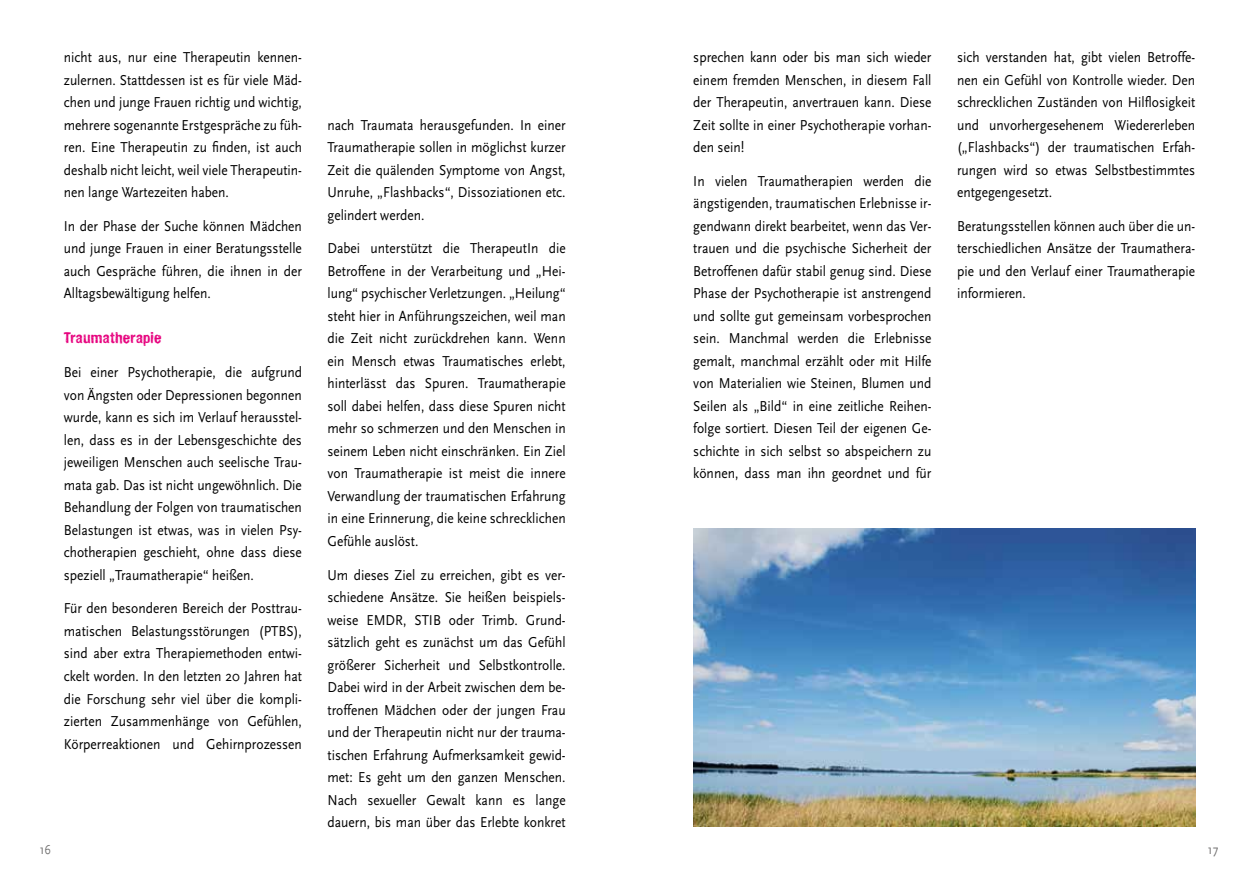
<style>
.page{position:relative;width:1259px;height:893px;background:#fff}
.page>*{position:absolute;margin:0;border:0;box-sizing:border-box;transform-origin:0 0}
.t1{font:15px/22.5px "Scala Sans";color:#000;text-align:justify;scale:.9 1}
.t2{font:700 15px "Hand Vetica";color:#e6007d}
.t3{font:13.5px "Scala Sans";color:#706f6f;scale:.9 1}
</style>
<div class="page">
<img style="left:693px;top:528px;width:502px;height:298px">
<p class="t1" style="left:64px;top:46px;width:266px">nicht aus, nur eine Therapeutin kennen&shy;zulernen. Stattdessen ist es für viele Mäd&shy;chen und junge Frauen richtig und wichtig, mehrere sogenannte Erstgespräche zu füh&shy;ren. Eine Therapeutin zu finden, ist auch deshalb nicht leicht, weil viele Therapeutin&shy;nen lange Wartezeiten haben.</p>
<p class="t1" style="left:64px;top:215px;width:266px">In der Phase der Suche können Mädchen und junge Frauen in einer Beratungsstelle auch Gespräche führen, die ihnen in der Alltagsbewältigung helfen.</p>
<p class="t2" style="left:64px;top:329px;width:99px">Traumatherapie</p>
<p class="t1" style="left:64px;top:361px;width:266px">Bei einer Psychotherapie, die aufgrund von Ängsten oder Depressionen begonnen wurde, kann es sich im Verlauf herausstel&shy;len, dass es in der Lebensgeschichte des jeweiligen Menschen auch seelische Trau&shy;mata gab. Das ist nicht ungewöhnlich. Die Behandlung der Folgen von traumatischen Belastungen ist etwas, was in vielen Psy&shy;chotherapien geschieht, ohne dass diese speziell „Traumatherapie“ heißen.</p>
<p class="t1" style="left:64px;top:598px;width:266px">Für den besonderen Bereich der Posttrau&shy;matischen Belastungsstörungen (PTBS), sind aber extra Therapiemethoden entwi&shy;ckelt worden. In den letzten 20 Jahren hat die Forschung sehr viel über die kompli&shy;zierten Zusammenhänge von Gefühlen, Körperreaktionen und Gehirnprozessen</p>
<p class="t1" style="left:327px;top:114px;width:266px">nach Traumata herausgefunden. In einer Traumatherapie sollen in möglichst kurzer Zeit die quälenden Symptome von Angst, Unruhe, „Flashbacks“, Dissoziationen etc. gelindert werden.</p>
<p class="t1" style="left:327px;top:238px;width:266px">Dabei unterstützt die TherapeutIn die Betroffene in der Verarbeitung und „Hei&shy;lung“ psychischer Verletzungen. „Heilung“ steht hier in Anführungszeichen, weil man die Zeit nicht zurückdrehen kann. Wenn ein Mensch etwas Traumatisches erlebt, hinterlässt das Spuren. Traumatherapie soll dabei helfen, dass diese Spuren nicht mehr so schmerzen und den Menschen in seinem Leben nicht einschränken. Ein Ziel von Traumatherapie ist meist die innere Verwandlung der traumatischen Erfahrung in eine Erinnerung, die keine schrecklichen Gefühle auslöst.</p>
<p class="t1" style="left:327px;top:564px;width:266px">Um dieses Ziel zu erreichen, gibt es ver&shy;schiedene Ansätze. Sie heißen beispiels&shy;weise EMDR, STIB oder Trimb. Grund&shy;sätzlich geht es zunächst um das Gefühl größerer Sicherheit und Selbstkontrolle.<br>Dabei wird in der Arbeit zwischen dem be&shy;troffenen Mädchen oder der jungen Frau und der Therapeutin nicht nur der trauma&shy;tischen Erfahrung Aufmerksamkeit gewid&shy;met: Es geht um den ganzen Menschen.<br>Nach sexueller Gewalt kann es lange dauern, bis man über das Erlebte konkret</p>
<p class="t1" style="left:693px;top:46px;width:266px">sprechen kann oder bis man sich wieder einem fremden Menschen, in diesem Fall der Therapeutin, anvertrauen kann. Diese Zeit sollte in einer Psychotherapie vorhan&shy;den sein!</p>
<p class="t1" style="left:693px;top:170px;width:266px">In vielen Traumatherapien werden die ängstigenden, traumatischen Erlebnisse ir&shy;gendwann direkt bearbeitet, wenn das Ver&shy;trauen und die psychische Sicherheit der Betroffenen dafür stabil genug sind. Diese Phase der Psychotherapie ist anstrengend und sollte gut gemeinsam vorbesprochen sein. Manchmal werden die Erlebnisse gemalt, manchmal erzählt oder mit Hilfe von Materialien wie Steinen, Blumen und Seilen als „Bild“ in eine zeitliche Reihen&shy;folge sortiert. Diesen Teil der eigenen Ge&shy;schichte in sich selbst so abspeichern zu können, dass man ihn geordnet und für</p>
<p class="t1" style="left:957px;top:46px;width:266px">sich verstanden hat, gibt vielen Betroffe&shy;nen ein Gefühl von Kontrolle wieder. Den schrecklichen Zuständen von Hilflosigkeit und unvorhergesehenem Wiedererleben („Flashbacks“) der traumatischen Erfah&shy;rungen wird so etwas Selbstbestimmtes entgegengesetzt.</p>
<p class="t1" style="left:957px;top:215px;width:266px">Beratungsstellen können auch über die un&shy;terschiedlichen Ansätze der Traumathera&shy;pie und den Verlauf einer Traumatherapie informieren.</p>
<p class="t3" style="left:40px;top:842px;width:14px">16</p>
<p class="t3" style="left:1208px;top:842px;width:13px">17</p>
</div>
